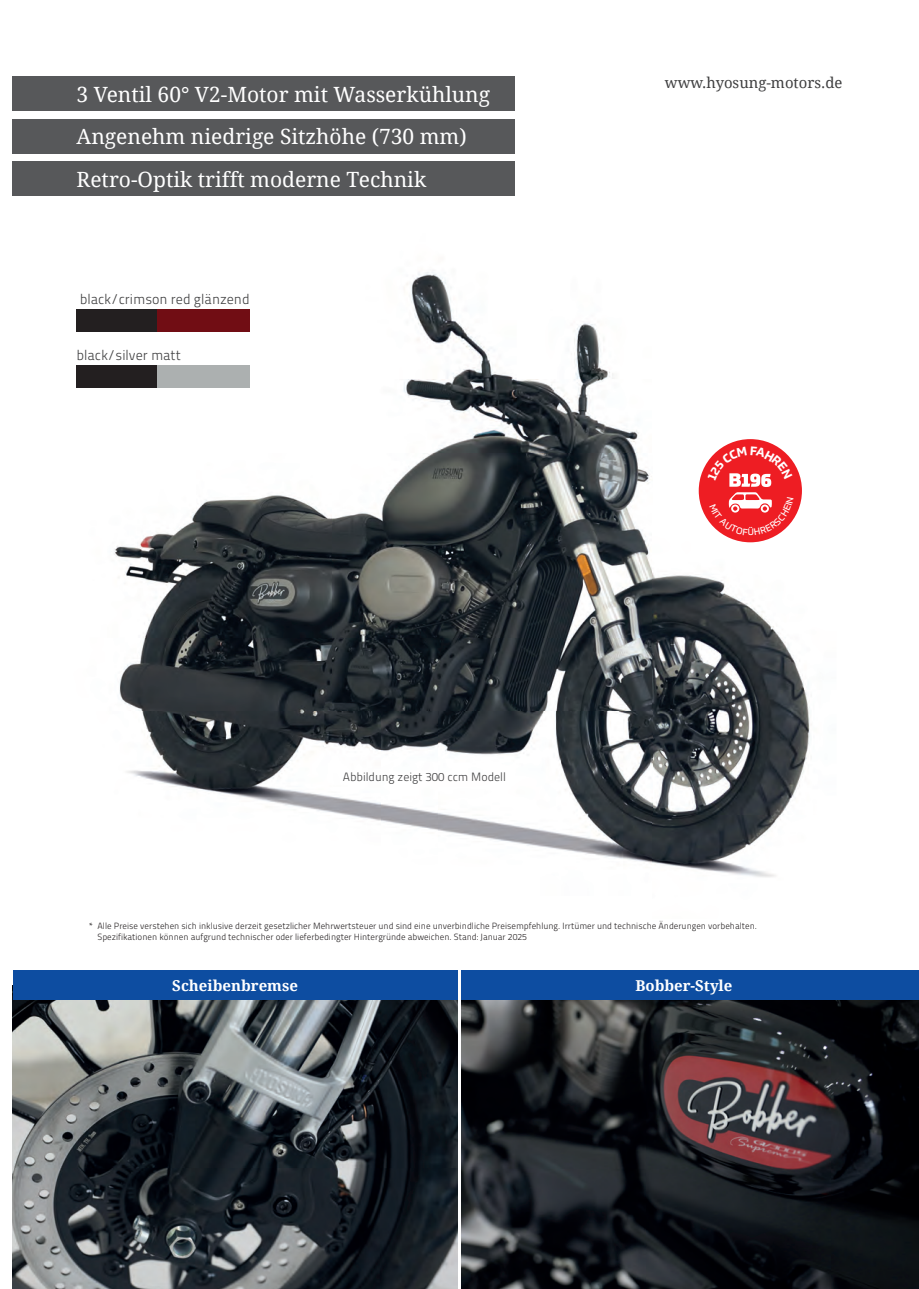
<style>
.page{position:relative;width:919px;height:1289px;background:#fff}
.page>*{position:absolute;margin:0;border:0;box-sizing:border-box;transform-origin:0 0}
.t1{font:21px/42.6px "Droid Serif";color:#fff}
.t2{font:700 15px "Droid Serif";color:#fff}
.t3{font:14.85px "Droid Serif";color:#3e3e3f}
.t4{font:14.1px "Titillium Maps 26 L 250 wt";color:#3e3e3f}
.t5{font:12px "Titillium Maps 26 L 250 wt";color:#3e3e3f}
.t6{font:9px/10.8px "Titillium Maps 26 L 250 wt";color:#231f20}
</style>
<div class="page">
<img style="left:13px;top:1000px;width:444px;height:288px">
<img style="left:461px;top:1000px;width:457px;height:288px">
<img style="left:76px;top:272px;width:734px;height:605px">
<div style="left:698px;top:439px;width:103px;height:103px;background:#ee1d23;border-radius:50%"></div>
<div style="left:13px;top:77px;width:501px;height:34px;background:#57585a"></div>
<div style="left:13px;top:119px;width:501px;height:34px;background:#57585a"></div>
<div style="left:13px;top:162px;width:501px;height:34px;background:#57585a"></div>
<div style="left:77px;top:365px;width:173px;height:23px;background:#231f20"></div>
<div style="left:77px;top:309px;width:173px;height:22px;background:#231f20"></div>
<div style="left:157px;top:309px;width:93px;height:22px;background:#710d14"></div>
<div style="left:157px;top:365px;width:93px;height:23px;background:#acb0b0"></div>
<div style="left:13px;top:970px;width:444px;height:30px;background:#0d4da1"></div>
<div style="left:461px;top:970px;width:445px;height:30px;background:#0d4da1"></div>
<div style="left:906px;top:970px;width:12px;height:30px;background:#0d4da1"></div>
<svg style="left:707px;top:446px;width:86px;height:89px"></svg>
<h1 class="t1" style="left:77px;top:72px;width:415px">3 Ventil 60° V2-Motor mit Wasserkühlung<br>Angenehm niedrige Sitzhöhe (730 mm)<br>Retro-Optik trifft moderne Technik</h1>
<h3 class="t4" style="left:80px;top:288px;width:171px">black/crimson red glänzend</h3>
<h3 class="t4" style="left:77px;top:345px;width:106px">black/silver matt</h3>
<h3 class="t3" style="left:664px;top:72px;width:179px">www.hyosung-motors.de</h3>
<h3 class="t5" style="left:343px;top:768px;width:165px">Abbildung zeigt 300 ccm Modell</h3>
<p class="t6" style="left:97px;top:920px;width:661px;text-indent:-9px">* Alle Preise verstehen sich inklusive derzeit gesetzlicher Mehrwertsteuer und sind eine unverbindliche Preisempfehlung. Irrtümer und technische Änderungen vorbehalten.<br>Spezifikationen können aufgrund technischer oder lieferbedingter Hintergründe abweichen. Stand: Januar 2025</p>
<h2 class="t2" style="left:172px;top:976px;width:127px">Scheibenbremse</h2>
<h2 class="t2" style="left:635px;top:976px;width:98px">Bobber-Style</h2>
</div>
